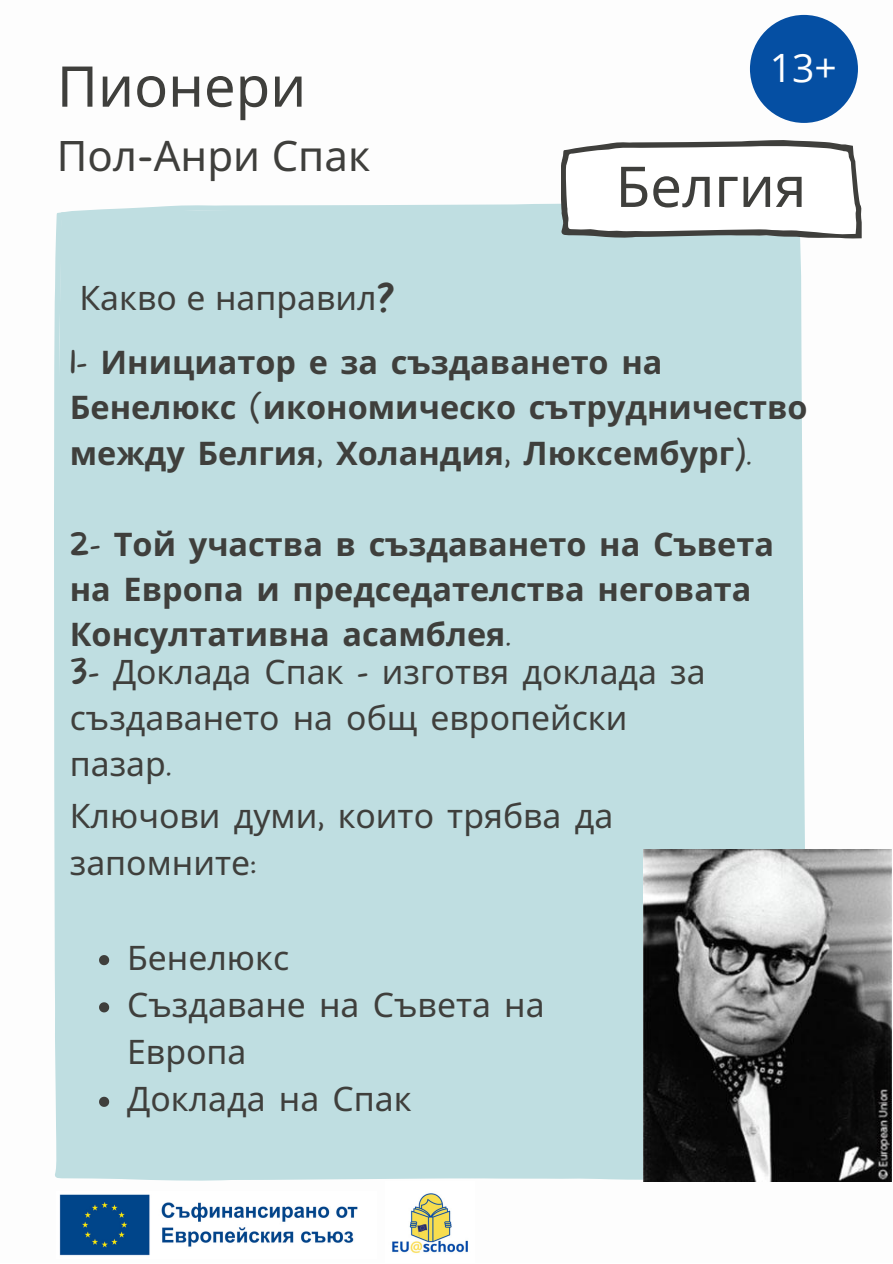
<style>
.page{position:relative;width:893px;height:1264px;background:#fff}
.page>*{position:absolute;margin:0;border:0;box-sizing:border-box;transform-origin:0 0}
.t1{font:56.25px "Noto Sans";color:#3f3f3c}
.t2{font:42px "Noto Sans";color:#3f3f3c}
.t3{font:39px "Open Sans";color:#fff}
.t4{font:33.75px/47.2px "Noto Sans";color:#3f3f3c}
.t5{font:700 32.4px/45.5px "Noto Sans";color:#3f3f3c}
.s1{font-family:"Quicksand";font-weight:500}
.s2{font-family:"More Sugar"}
.s3{font-family:"More Sugar";font-weight:100}
</style>
<div class="page">
<div style="left:54px;top:203px;width:751px;height:978px;background:#bfdee1"></div>
<svg style="left:560px;top:140px;width:301px;height:99px"></svg>
<svg style="left:99px;top:955px;width:10px;height:10px"></svg>
<svg style="left:99px;top:1002px;width:10px;height:10px"></svg>
<svg style="left:99px;top:1096px;width:10px;height:10px"></svg>
<img style="left:643px;top:849px;width:249px;height:332px">
<img style="left:392px;top:1193px;width:76px;height:61px">
<div style="left:749px;top:15px;width:108px;height:108px;background:#054fa3;border-radius:50%"></div>
<img style="left:59px;top:1194px;width:299px;height:62px">
<p class="t1" style="left:57px;top:47px;width:251px">Пионери</p>
<p class="t2" style="left:57px;top:126px;width:315px">Пол<span class="s1">-</span>Анри Спак</p>
<p class="t4" style="left:79px;top:273px;width:317px">Какво е направил<span class="s2">?</span></p>
<p class="t3" style="left:769px;top:41px;width:68px">13+</p>
<p class="t1" style="left:615px;top:147px;width:192px">Белгия</p>
<p class="t5" style="left:70px;top:338px;width:739px"><span class="s3">1-</span> Инициатор е за създаването на<br>Бенелюкс <span class="s3">(</span>икономическо сътрудничество между Белгия<span class="s3">,</span> Холандия<span class="s3">,</span> Люксембург<span class="s3">).</span></p>
<p class="t5" style="left:70px;top:520px;width:705px"><span class="s3">2-</span> Той участва в създаването на Съвета на Европа и председателства неговата<br>Консултативна асамблея<span class="s3">.</span></p>
<p class="t4" style="left:70px;top:648px;width:637px;line-height:46px"><span class="s3">3-</span> Доклада Спак <span class="s3">-</span> изготвя доклада за създаването на общ европейски пазар<span class="s3">.</span></p>
<p class="t4" style="left:70px;top:791px;width:545px">Ключови думи<span class="s3">,</span> които трябва да запомните<span class="s3">:</span></p>
<p class="t4" style="left:127px;top:932px;width:163px">Бенелюкс</p>
<p class="t4" style="left:127px;top:980px;width:419px">Създаване на Съвета на<br>Европа</p>
<p class="t4" style="left:127px;top:1074px;width:286px">Доклада на Спак</p>
</div>
